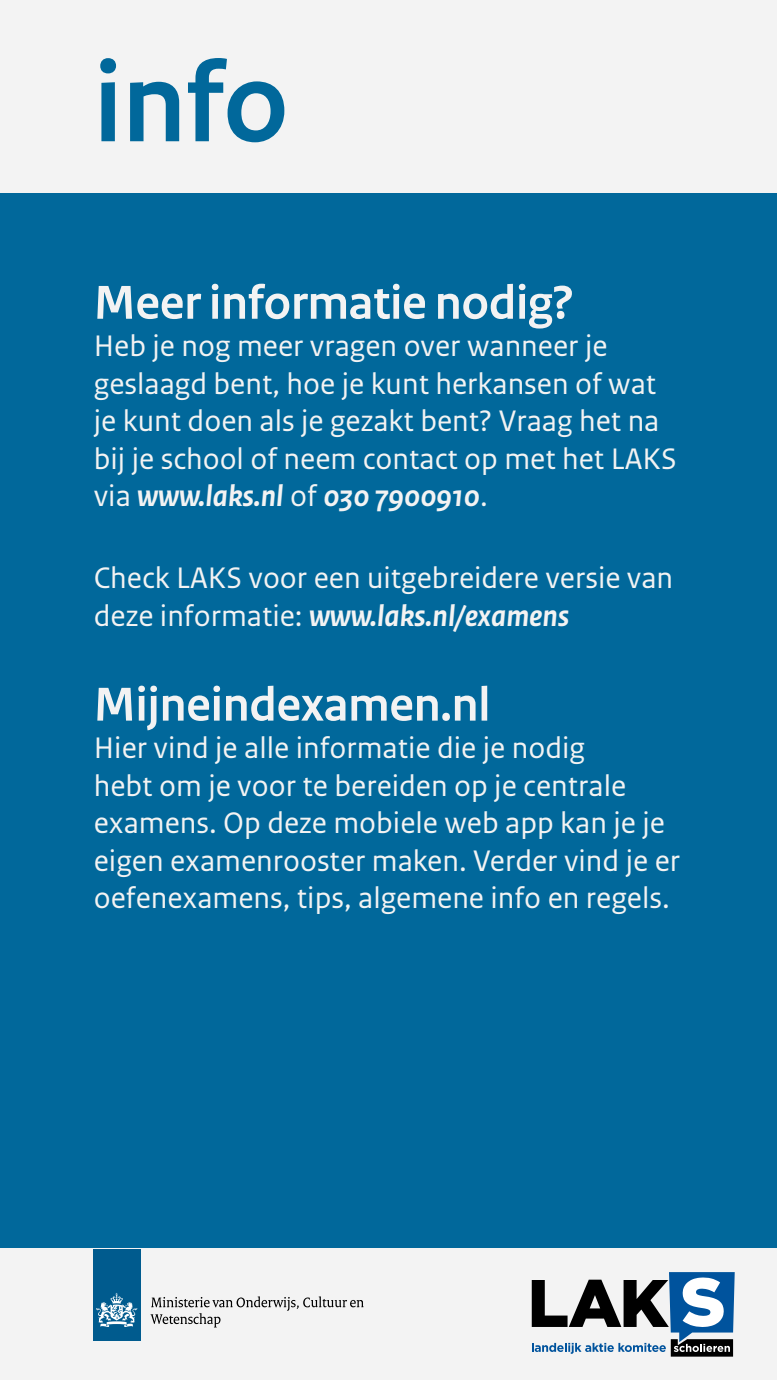
<style>
.page{position:relative;width:777px;height:1380px;background:#fff}
.page>*{position:absolute;margin:0;border:0;box-sizing:border-box;transform-origin:0 0}
.Kop_blue{font:700 118.75px "Rijksoverheid Sans Heading";color:#01689b}
.H1_grey{font:700 50px "Rijksoverheid Sans Heading";color:#f3f3f3}
.Paragraph_basic_grey{font:31.25px/37.5px "Rijksoverheid Sans Text";color:#f3f3f3}
.s1{font-weight:700;font-style:italic}
</style>
<div class="page">
<div style="left:0;top:0;width:776px;height:193px;background:#f3f3f3"></div>
<div style="left:0;top:193px;width:776px;height:1187px;background:#01689b"></div>
<div style="left:0;top:1249px;width:776px;height:131px;background:#f3f3f3"></div>
<div style="left:93px;top:1249px;width:47px;height:92px;background:#005b8e"></div>
<svg style="left:96px;top:1293px;width:41px;height:34px"></svg>
<svg style="left:150px;top:1296px;width:213px;height:31px"></svg>
<svg style="left:531px;top:1272px;width:203px;height:85px"></svg>
<p class="Kop_blue" style="left:94px;top:36px;width:196px">info</p>
<p class="H1_grey" style="left:94px;top:274px;width:481px">Meer informatie nodig?</p>
<p class="Paragraph_basic_grey" style="left:94px;top:328px;width:584px">Heb je nog meer vragen over wanneer je geslaagd bent, hoe je kunt herkansen of wat je kunt doen als je gezakt bent? Vraag het na bij je school of neem contact op met het LAKS via <span class="s1">www.laks.nl</span> of <span class="s1">030 7900910</span>.</p>
<p class="Paragraph_basic_grey" style="left:94px;top:560px;width:580px">Check LAKS voor een uitgebreidere versie van deze informatie: <span class="s1">www.laks.nl/examens</span></p>
<p class="H1_grey" style="left:94px;top:676px;width:398px">Mijneindexamen.nl</p>
<p class="Paragraph_basic_grey" style="left:94px;top:730px;width:587px">Hier vind je alle informatie die je nodig<br>hebt om je voor te bereiden op je centrale examens. Op deze mobiele web app kan je je eigen examenrooster maken. Verder vind je er oefenexamens, tips, algemene info en regels.</p>
</div>
